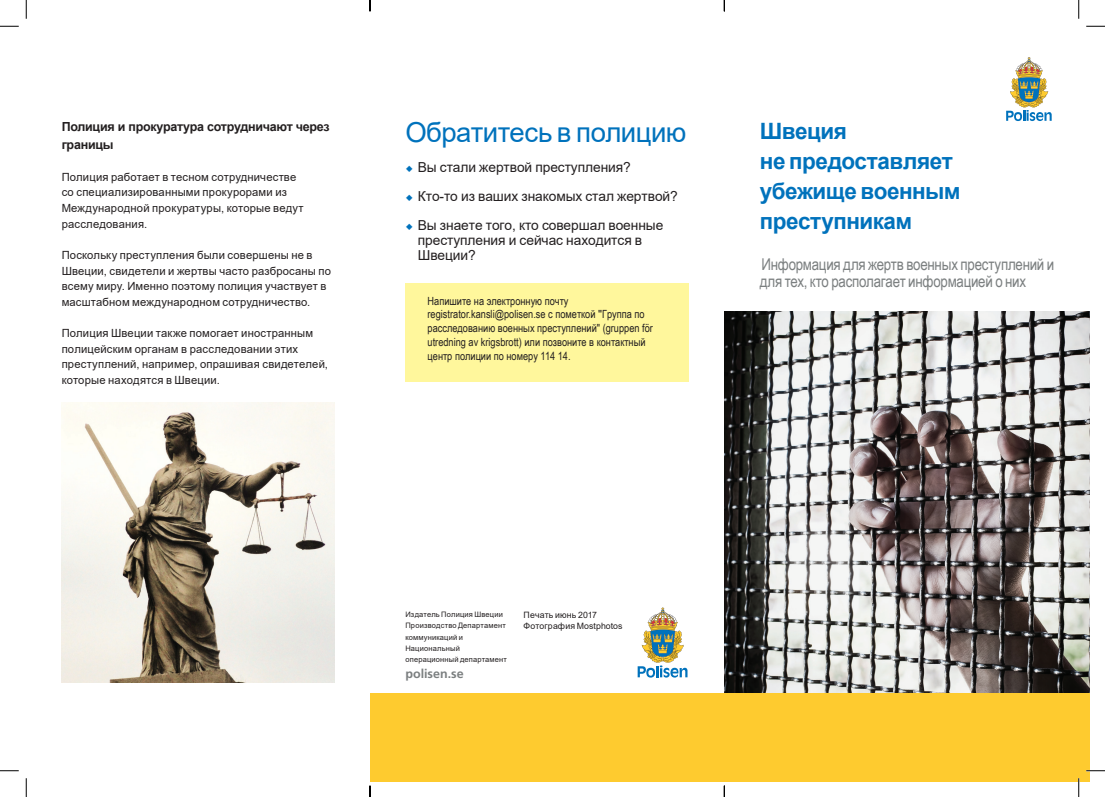
<style>
.page{position:relative;width:1105px;height:797px;background:#fff}
.page>*{position:absolute;margin:0;border:0;box-sizing:border-box;transform-origin:0 0}
.t1{font:27.5px "Arial";letter-spacing:-.02em;color:#0072bc}
.t2{font:700 22.5px/30px "Arial";letter-spacing:-.025em;color:#0072bc}
.t3{font:16.25px/17.5px "Arial Narrow";letter-spacing:-.015em;color:#7b7f80}
.t4{font:13.75px/29.1px "Arial";letter-spacing:-.005em;color:#231f20}
.t5{font:700 12.5px/17.5px "Arial";letter-spacing:-.02em;color:#231f20}
.t6{font:700 12.5px "Frutiger LT Std";color:#7b7f80}
.t7{font:11.25px/15.6px "Arial";letter-spacing:.015em;color:#231f20}
.t8{font:11.25px/13.8px "Arial Narrow";color:#231f20}
.t9{font:8.75px/11.2px "Arial";letter-spacing:.015em;color:#231f20}
.t10{font:7.5px/11.2px "Arial";letter-spacing:.02em;color:#231f20}
.s1{font-family:"Arial"}
</style>
<div class="page">
<div style="left:405px;top:283px;width:284px;height:98px;background:#fff79c"></div>
<img style="left:724px;top:312px;width:365px;height:380px">
<img style="left:62px;top:402px;width:273px;height:280px">
<svg style="left:1006px;top:57px;width:46px;height:64px"></svg>
<div style="left:370px;top:692px;width:719px;height:89px;background:#fecb2f"></div>
<svg style="left:638px;top:607px;width:49px;height:70px"></svg>
<svg style="left:0;top:25px;width:19px;height:2px"></svg>
<svg style="left:1086px;top:25px;width:19px;height:2px"></svg>
<svg style="left:0;top:770px;width:19px;height:1px"></svg>
<svg style="left:1086px;top:770px;width:19px;height:1px"></svg>
<svg style="left:25px;top:0;width:2px;height:19px"></svg>
<svg style="left:25px;top:778px;width:2px;height:19px"></svg>
<svg style="left:1078px;top:0;width:1px;height:19px"></svg>
<svg style="left:1078px;top:778px;width:1px;height:19px"></svg>
<svg style="left:369px;top:0;width:2px;height:11px"></svg>
<svg style="left:369px;top:785px;width:2px;height:12px"></svg>
<svg style="left:724px;top:785px;width:1px;height:12px"></svg>
<p class="t5" style="left:62px;top:118px;width:270px">Полиция и прокуратура сотрудничают через границы</p>
<p class="t7" style="left:62px;top:169px;width:244px">Полиция работает в тесном сотрудничестве со специализированными прокурорами из Международной прокуратуры, которые ведут расследования.</p>
<p class="t7" style="left:62px;top:247px;width:271px">Поскольку преступления были совершены не в Швеции, свидетели и жертвы часто разбросаны по всему миру. Именно поэтому полиция участвует в масштабном международном сотрудничество.</p>
<p class="t7" style="left:62px;top:325px;width:268px">Полиция Швеции также помогает иностранным полицейским органам в расследовании этих преступлений, например, опрашивая свидетелей, которые находятся в Швеции.</p>
<h1 class="t1" style="left:405px;top:113px;width:283px">Обратитесь в полицию</h1>
<p class="t4" style="left:418px;top:152px;width:261px">Вы стали жертвой преступления?<br>Кто-то из ваших знакомых стал жертвой?<br>Вы знаете того, кто совершал военные</p>
<p class="t4" style="left:418px;top:233px;width:226px;line-height:15px">преступления и сейчас находится в<br>Швеции?</p>
<p class="t8" style="left:428px;top:293px;width:227px">Напишите на электронную почту registrator.kansli@polisen.se с пометкой <span class="s1">"</span>Группа по расследованию военных преступлений" (gruppen för utredning av krigsbrott) или позвоните в контактный центр полиции по номеру 114 14.</p>
<h2 class="t2" style="left:760px;top:117px;width:202px">Швеция<br>не предоставляет убежище военным преступникам</h2>
<h3 class="t3" style="left:760px;top:254px;width:296px">Информация для жертв военных преступлений и для тех, кто располагает информацией о них</h3>
<p class="t10" style="left:405px;top:609px;width:103px">Издатель Полиция Швеции<br>Производство Департамент коммуникаций и<br>Национальный операционный департамент</p>
<p class="t9" style="left:524px;top:609px;width:100px">Печать июнь 2017<br>Фотография Mostphotos</p>
<p class="t6" style="left:405px;top:666px;width:60px">polisen.se</p>
</div>
